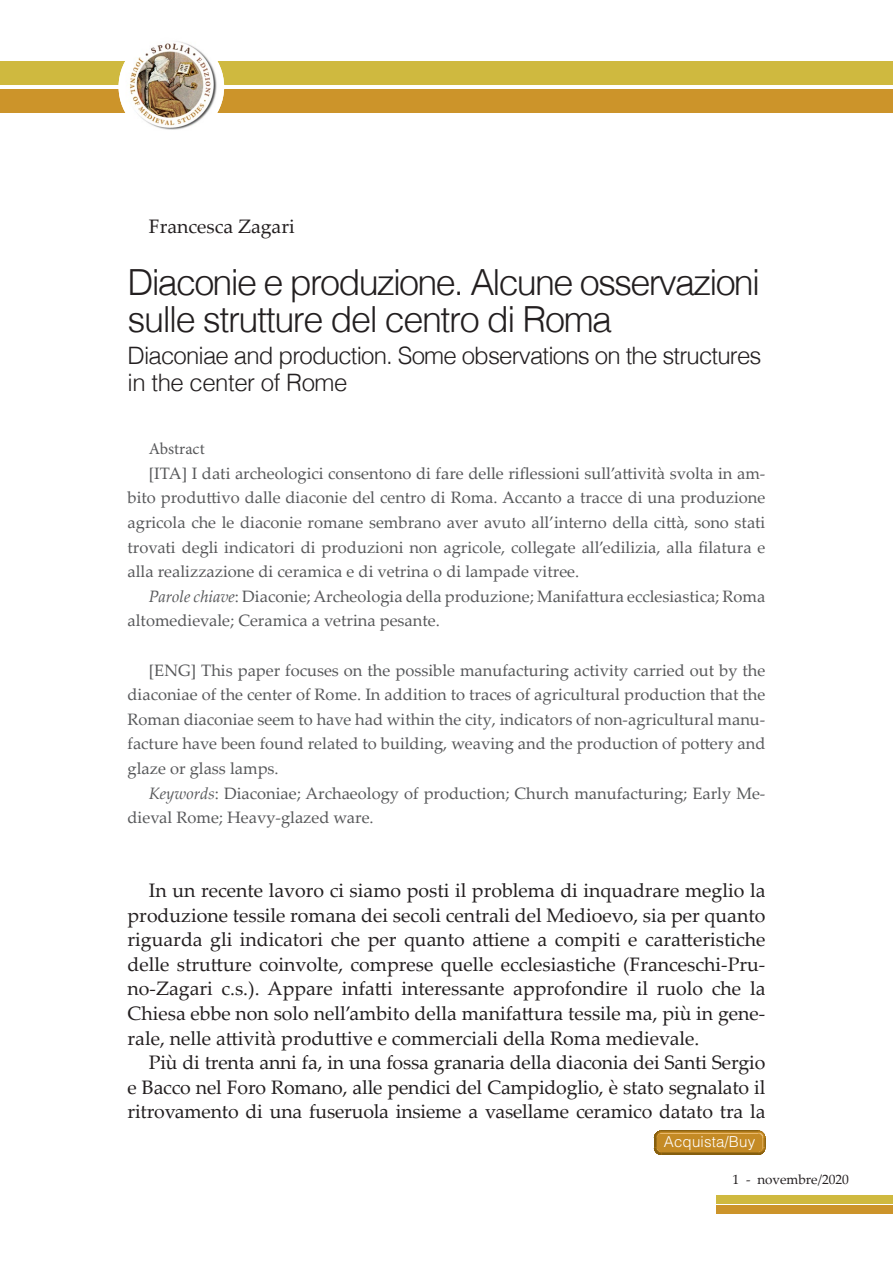
<style>
.page{position:relative;width:893px;height:1263px;background:#fff}
.page>*{position:absolute;margin:0;border:0;box-sizing:border-box;transform-origin:0 0}
.t1{font:300 36px/37.5px "Helvetica";letter-spacing:-.05em;color:#231f20}
.t2{font:300 24px/27px "Helvetica";letter-spacing:-.035em;color:#231f20}
.t3{font:19.5px/24.6px "Palatino Linotype";color:#231f20;text-align:justify}
.t4{font:16.5px/24.6px "Palatino Linotype";color:#57585a;text-align:justify}
.t5{font:16.5px "Minion Pro";color:#57585a}
.t6{font:300 15.15px "Helvetica";letter-spacing:.01em;color:#fff}
.t7{font:13.5px "Palatino Linotype";color:#231f20}
.s1{font-style:italic}
</style>
<div class="page">
<div style="left:716px;top:1195px;width:177px;height:8px;background:#cfb93f"></div>
<div style="left:716px;top:1205px;width:177px;height:9px;background:#cc942a"></div>
<div style="left:0;top:61px;width:893px;height:23px;background:#cfb93f"></div>
<div style="left:0;top:90px;width:893px;height:23px;background:#cc942a"></div>
<img style="left:119px;top:34px;width:105px;height:106px;border-radius:53px">
<svg style="left:758px;top:1130px;width:8px;height:25px"></svg>
<hr style="left:661px;top:1153px;width:97px;height:1px;background:#89610f">
<hr style="left:661px;top:1154px;width:97px;height:1px;background:#855e0e">
<div style="left:657px;top:1133px;width:105px;height:19px;background:#c48a25;border-radius:4px"></div>
<hr style="left:661px;top:1133px;width:97px;height:1px;background:#e8b667">
<hr style="left:661px;top:1132px;width:97px;height:1px;background:#b88221">
<hr style="left:661px;top:1131px;width:97px;height:1px;background:#9e7018">
<hr style="left:661px;top:1130px;width:97px;height:1px;background:#936814">
<svg style="left:654px;top:1130px;width:7px;height:25px"></svg>
<p class="t3" style="left:149px;top:213px;width:147px">Francesca Zagari</p>
<h1 class="t1" style="left:128px;top:261px;width:634px">Diaconie e produzione. Alcune osservazioni sulle strutture del centro di Roma</h1>
<h2 class="t2" style="left:128px;top:340px;width:635px">Diaconiae and production. Some observations on the structures in the center of Rome</h2>
<p class="t5" style="left:149px;top:438px;width:57px">Abstract</p>
<p class="t4" style="left:128px;top:460px;width:639px;text-indent:21px">[ITA] I dati archeologici consentono di fare delle riflessioni sull’attività svolta in am&shy;bito produttivo dalle diaconie del centro di Roma. Accanto a tracce di una produzione agricola che le diaconie romane sembrano aver avuto all’interno della città, sono stati trovati degli indicatori di produzioni non agricole, collegate all’edilizia, alla filatura e alla realizzazione di ceramica e di vetrina o di lampade vitree.</p>
<p class="t4" style="left:128px;top:583px;width:639px;text-indent:21px"><span class="s1">Parole chiave</span>: Diaconie; Archeologia della produzione; Manifattura ecclesiastica; Roma altomedievale; Ceramica a vetrina pesante.</p>
<p class="t4" style="left:128px;top:657px;width:639px;text-indent:21px">[ENG] This paper focuses on the possible manufacturing activity carried out by the diaconiae of the center of Rome. In addition to traces of agricultural production that the Roman diaconiae seem to have had within the city, indicators of non-agricultural manu&shy;facture have been found related to building, weaving and the production of pottery and glaze or glass lamps.</p>
<p class="t4" style="left:128px;top:780px;width:639px;text-indent:21px"><span class="s1">Keywords</span>: Diaconiae; Archaeology of production; Church manufacturing; Early Me&shy;dieval Rome; Heavy-glazed ware.</p>
<p class="t3" style="left:128px;top:877px;width:639px;text-indent:21px">In un recente lavoro ci siamo posti il problema di inquadrare meglio la produzione tessile romana dei secoli centrali del Medioevo, sia per quanto riguarda gli indicatori che per quanto attiene a compiti e caratteristiche delle strutture coinvolte, comprese quelle ecclesiastiche (Franceschi-Pru&shy;no-Zagari c.s.). Appare infatti interessante approfondire il ruolo che la Chiesa ebbe non solo nell’ambito della manifattura tessile ma, più in gene&shy;rale, nelle attività produttive e commerciali della Roma medievale.</p>
<p class="t3" style="left:128px;top:1049px;width:639px;text-indent:21px">Più di trenta anni fa, in una fossa granaria della diaconia dei Santi Sergio e Bacco nel Foro Romano, alle pendici del Campidoglio, è stato segnalato il ritrovamento di una fuseruola insieme a vasellame ceramico datato tra la</p>
<p class="t6" style="left:664px;top:1132px;width:93px">Acquista/Buy</p>
<p class="t7" style="left:733px;top:1169px;width:118px">1 - novembre/2020</p>
</div>
